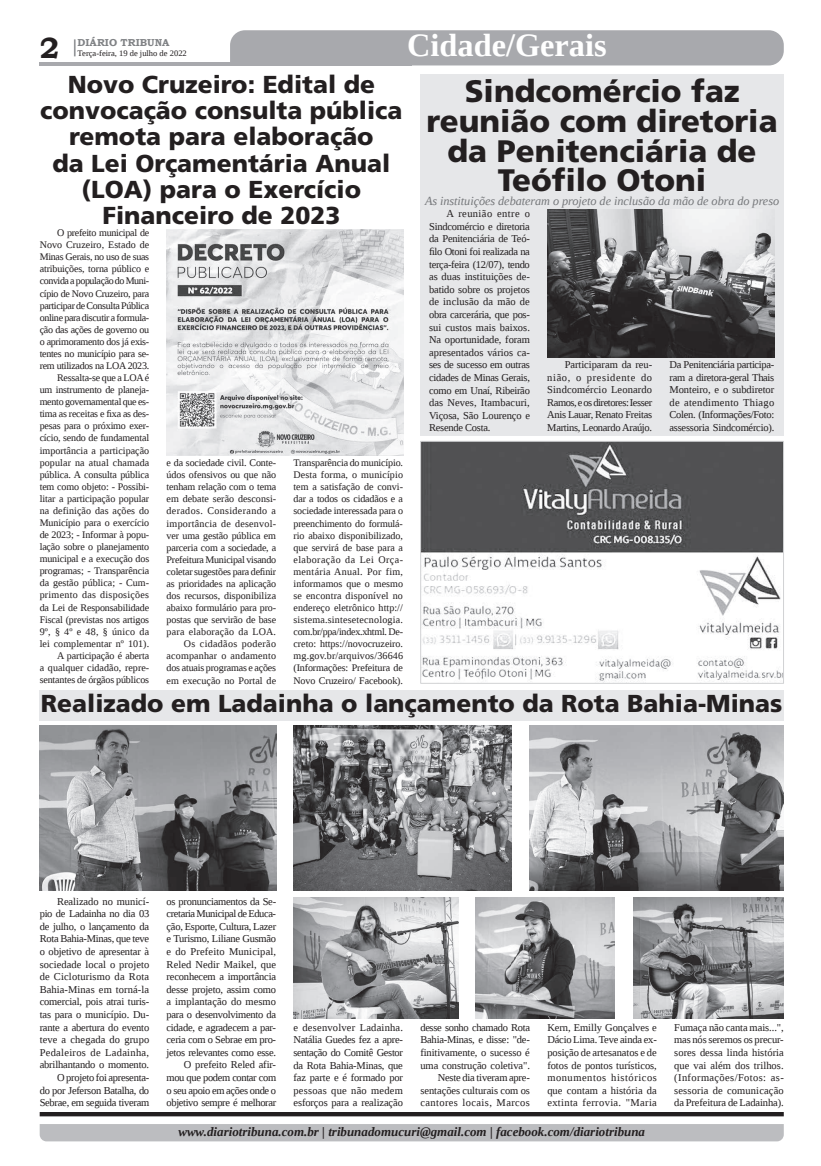
<style>
.page{position:relative;width:821px;height:1166px;background:#fff}
.page>*{position:absolute;margin:0;border:0;box-sizing:border-box;transform-origin:0 0}
.t1{font:700 32.38px "Liberation Serif";color:#fff}
.t2{font:900 31.06px/29.8px "Frutiger LT Std";color:#231f20;text-align:center}
.t3{font:700 29.31px "Bookman Old Style";color:#231f20}
.t4{font:900 24.5px/26.2px "Frutiger LT Std";color:#231f20;text-align:center}
.t5{font:italic 700 12.95px "Liberation Serif";color:#231f20}
.t6{font:italic 12.25px "Liberation Serif";letter-spacing:-.005em;color:#76787b}
.t7{font:10.5px/12.6px "Liberation Serif";letter-spacing:-.015em;color:#231f20;text-align:justify}
.t8{font:10.06px/12.1px "Liberation Serif";letter-spacing:-.015em;color:#231f20;text-align:right}
.t9{font:700 10.06px "Bookman Old Style";color:#808285}
.t10{font:8.4px "Liberation Serif";color:#231f20}
</style>
<div class="page">
<svg style="left:74px;top:39px;width:2px;height:17px"></svg>
<hr style="left:40px;top:62px;width:372px;height:3px;background:#a8a9ad">
<div style="left:230px;top:30px;width:554px;height:35px;background:#a8a9ad"></div>
<div style="left:40px;top:1124px;width:744px;height:17px;background:#bcbdc0"></div>
<div style="left:40px;top:690px;width:744px;height:31px;background:#e6e7e9"></div>
<div style="left:420px;top:74px;width:364px;height:362px;background:#e6e7e9"></div>
<img style="left:547px;top:210px;width:227px;height:147px">
<img style="left:167px;top:229px;width:236px;height:226px">
<img style="left:40px;top:725px;width:236px;height:166px">
<img style="left:633px;top:897px;width:151px;height:121px">
<img style="left:294px;top:897px;width:165px;height:121px">
<img style="left:475px;top:897px;width:140px;height:121px">
<img style="left:530px;top:725px;width:254px;height:166px">
<hr style="left:40px;top:1112px;width:744px;height:4px;background:#231f20">
<img style="left:422px;top:443px;width:360px;height:238px">
<div style="left:420px;top:441px;width:364px;height:242px;border:1px solid #d1d2d4"></div>
<img style="left:294px;top:725px;width:217px;height:166px">
<h1 class="t1" style="left:407px;top:24px;width:201px">Cidade/Gerais</h1>
<h2 class="t2" style="left:427px;top:76px;width:353px">Sindcomércio faz reunião com diretoria da Penitenciária de<br>Teófilo Otoni</h2>
<p class="t7" style="left:429px;top:207px;width:102px;text-indent:17px">A reunião entre o Sindcomércio e diretoria da Penitenciária de Teó&shy;filo Otoni foi realizada na terça-feira (12/07), tendo as duas instituições de&shy;batido sobre os projetos de inclusão da mão de obra carcerária, que pos&shy;sui custos mais baixos.<br>Na oportunidade, foram apresentados vários ca&shy;ses de sucesso em outras cidades de Minas Gerais, como em Unaí, Ribeirão das Neves, Itambacuri, Viçosa, São Lourenço e Resende Costa.</p>
<p class="t9" style="left:78px;top:35px;width:93px">DIÁRIO TRIBUNA</p>
<h3 class="t3" style="left:40px;top:27px;width:21px">2</h3>
<p class="t10" style="left:78px;top:48px;width:111px">Terça-feira, 19 de julho de 2022</p>
<h3 class="t4" style="left:40px;top:71px;width:364px">Novo Cruzeiro: Edital de convocação consulta pública remota para elaboração<br>da Lei Orçamentária Anual (LOA) para o Exercício<br>Financeiro de 2023</h3>
<p class="t6" style="left:425px;top:193px;width:356px">As instituições debateram o projeto de inclusão da mão de obra do preso</p>
<p class="t8" style="left:40px;top:227px;width:111px">O prefeito municipal de<br>Novo Cruzeiro, Estado de<br>Minas Gerais, no uso de suas atribuições, torna público e convida a população do Muni&shy;cípio de Novo Cruzeiro, para participar de Consulta Pública online para discutir a formula&shy;ção das ações de governo ou o aprimoramento dos já exis&shy;tentes no município para se&shy;rem utilizados na LOA 2023.<br>Ressalta-se que a LOA é<br>um instrumento de planeja&shy;mento governamental que es&shy;tima as receitas e fixa as des&shy;pesas para o próximo exer&shy;cício, sendo de fundamental importância a participação popular na atual chamada pública. A consulta pública tem como objeto: - Possibi&shy;litar a participação popular na definição das ações do<br>Município para o exercício de 2023; - Informar à popu&shy;lação sobre o planejamento municipal e a execução dos programas; - Transparência da gestão pública; - Cum&shy;primento das disposições da Lei de Responsabilidade<br>Fiscal (previstas nos artigos<br>9º, § 4º e 48, § único da lei complementar nº 101).<br>A participação é aberta<br>a qualquer cidadão, repre&shy;sentantes de órgãos públicos</p>
<p class="t7" style="left:547px;top:358px;width:106px;text-indent:17px">Participaram da reu&shy;nião, o presidente do Sindcomércio Leonardo Ramos, e os diretores: Iesser Anis Lauar, Renato Freitas Martins, Leonardo Araújo.</p>
<p class="t7" style="left:669px;top:358px;width:106px">Da Penitenciária participa&shy;ram a diretora-geral Thais Monteiro, e o subdiretor de atendimento Thiago Colen. (Informações/Foto: assessoria Sindcomércio).</p>
<p class="t8" style="left:167px;top:457px;width:111px">e da sociedade civil. Conte&shy;údos ofensivos ou que não tenham relação com o tema em debate serão desconsi&shy;derados. Considerando a importância de desenvol&shy;ver uma gestão pública em parceria com a sociedade, a<br>Prefeitura Municipal visando coletar sugestões para definir as prioridades na aplicação dos recursos, disponibiliza abaixo formulário para pro&shy;postas que servirão de base para elaboração da LOA.<br>Os cidadãos poderão acompanhar o andamento dos atuais programas e ações em execução no Portal de</p>
<p class="t8" style="left:294px;top:457px;width:111px;text-align:justify">Transparência do município.<br>Desta forma, o município tem a satisfação de convi&shy;dar a todos os cidadãos e a sociedade interessada para o preenchimento do formulá&shy;rio abaixo disponibilizado, que servirá de base para a elaboração da Lei Orça&shy;mentária Anual. Por fim, informamos que o mesmo se encontra disponível no endereço eletrônico http:// sistema.sintesetecnologia. com.br/ppa/index.xhtml. De&shy;creto: https://novocruzeiro. mg.gov.br/arquivos/36646 (Informações: Prefeitura de Novo Cruzeiro/ Facebook).</p>
<h3 class="t4" style="left:41px;top:690px;width:743px">Realizado em Ladainha o lançamento da Rota Bahia-Minas</h3>
<p class="t7" style="left:40px;top:895px;width:111px;text-align:right">Realizado no municí-<br>pio de Ladainha no dia 03 de julho, o lançamento da<br>Rota Bahia-Minas, que teve o objetivo de apresentar à sociedade local o projeto de Cicloturismo da Rota<br>Bahia-Minas em torná-la comercial, pois atrai turis&shy;tas para o município. Du&shy;rante a abertura do evento teve a chegada do grupo<br>Pedaleiros de Ladainha, abrilhantando o momento.<br>O projeto foi apresenta-<br>do por Jeferson Batalha, do<br>Sebrae, em seguida tiveram</p>
<p class="t7" style="left:167px;top:895px;width:111px;text-align:right">os pronunciamentos da Se&shy;cretaria Municipal de Educa&shy;ção, Esporte, Cultura, Lazer e Turismo, Liliane Gusmão e do Prefeito Municipal,<br>Reled Nedir Maikel, que reconhecem a importância desse projeto, assim como a implantação do mesmo para o desenvolvimento da cidade, e agradecem a par&shy;ceria com o Sebrae em pro&shy;jetos relevantes como esse.<br>O prefeito Reled afir&shy;mou que podem contar com o seu apoio em ações onde o objetivo sempre é melhorar</p>
<p class="t7" style="left:294px;top:1021px;width:111px">e desenvolver Ladainha.<br>Natália Guedes fez a apre&shy;sentação do Comitê Gestor da Rota Bahia-Minas, que faz parte e é formado por pessoas que não medem esforços para a realização</p>
<p class="t7" style="left:420px;top:1021px;width:111px;text-align:right">desse sonho chamado Rota<br>Bahia-Minas, e disse: "de&shy;finitivamente, o sucesso é uma construção coletiva".<br>Neste dia tiveram apre&shy;sentações culturais com os cantores locais, Marcos</p>
<p class="t7" style="left:547px;top:1021px;width:111px">Kern, Emilly Gonçalves e Dácio Lima. Teve ainda ex&shy;posição de artesanatos e de fotos de pontos turísticos, monumentos históricos que contam a história da extinta ferrovia. "Maria</p>
<p class="t7" style="left:674px;top:1021px;width:111px">Fumaça não canta mais...", mas nós seremos os precur&shy;sores dessa linda história que vai além dos trilhos. (Informações/Fotos: as&shy;sessoria de comunicação da Prefeitura de Ladainha).</p>
<p class="t5" style="left:178px;top:1123px;width:468px">www.diariotribuna.com.br | tribunadomucuri@gmail.com | facebook.com/diariotribuna</p>
</div>
